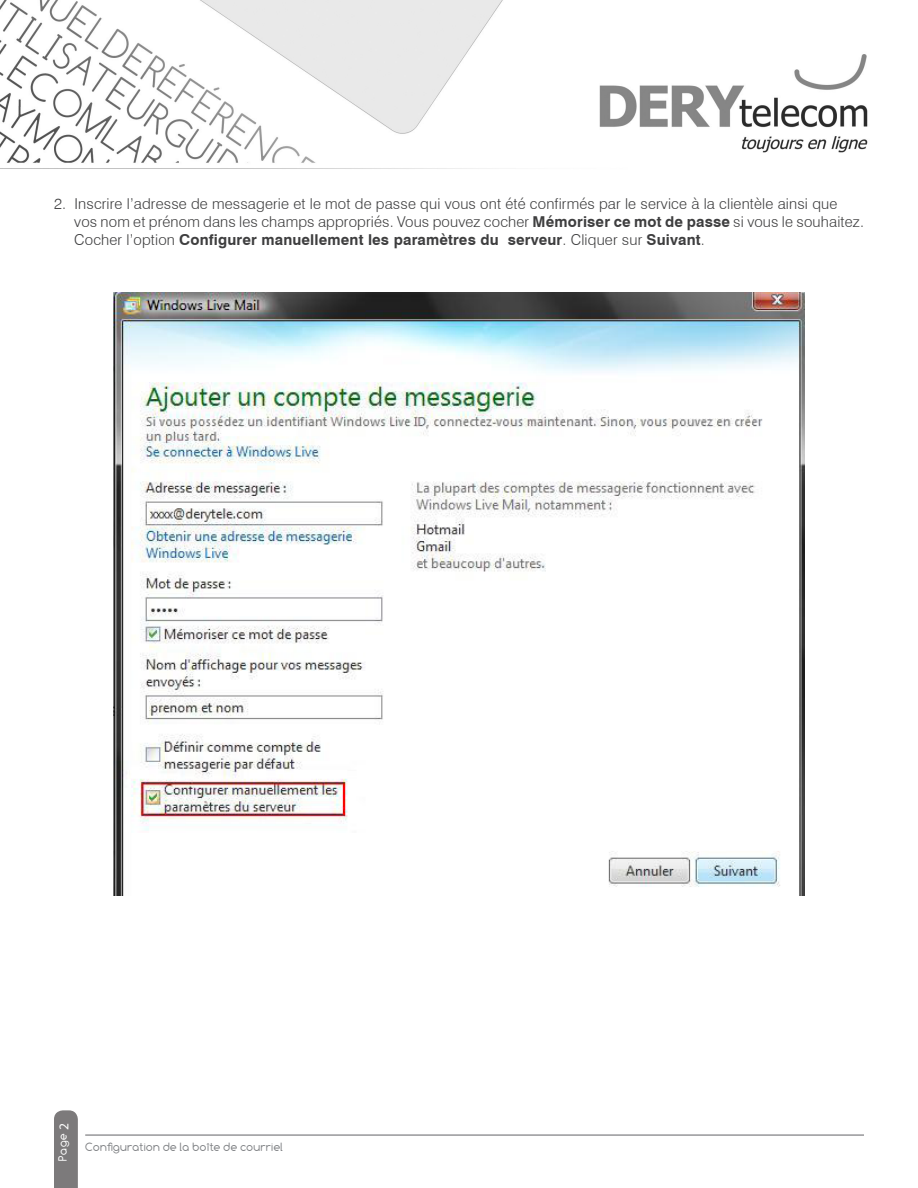
<style>
.page{position:relative;width:918px;height:1188px;background:#fff}
.page>*{position:absolute;margin:0;border:0;box-sizing:border-box;transform-origin:0 0}
.Style_de_paragraphe{font:300 15px/18px "Swiss 721 BT";letter-spacing:.01em;color:#3e3e3f}
.Style_de_paragraphe-2{font:13.5px "Myriad Pro";color:#fff}
.t1{font:12px "Comfortaa";color:#808285}
.t2{font:12px "Comfortaa";color:#fff}
.s1{font-weight:700}
</style>
<div class="page">
<img style="left:0;top:0;width:868px;height:169px">
<div style="left:54px;top:1110px;width:24px;height:78px;background:#7c7a7b"></div>
<hr style="left:85px;top:1135px;width:779px;height:1px;background:#636366">
<img style="left:114px;top:293px;width:690px;height:603px">
<p class="Style_de_paragraphe" style="left:54px;top:194px;width:785px">2. Inscrire l’adresse de messagerie et le mot de passe qui vous ont été confirmés par le service à la clientèle ainsi que</p>
<p class="Style_de_paragraphe" style="left:74px;top:212px;width:791px">vos nom et prénom dans les champs appropriés. Vous pouvez cocher <span class="s1">Mémoriser ce mot de passe</span> si vous le souhaitez.<br>Cocher l’option <span class="s1">Configurer manuellement les paramètres du serveur</span>. Cliquer sur <span class="s1">Suivant</span>.</p>
<p class="Style_de_paragraphe-2" style="left:56px;top:1130px;width:8px;rotate:-90deg">2</p>
<p class="t2" style="left:56px;top:1161px;width:30px;rotate:-90deg">Page</p>
<p class="t1" style="left:85px;top:1140px;width:200px">Configuration de la boîte de courriel</p>
</div>
